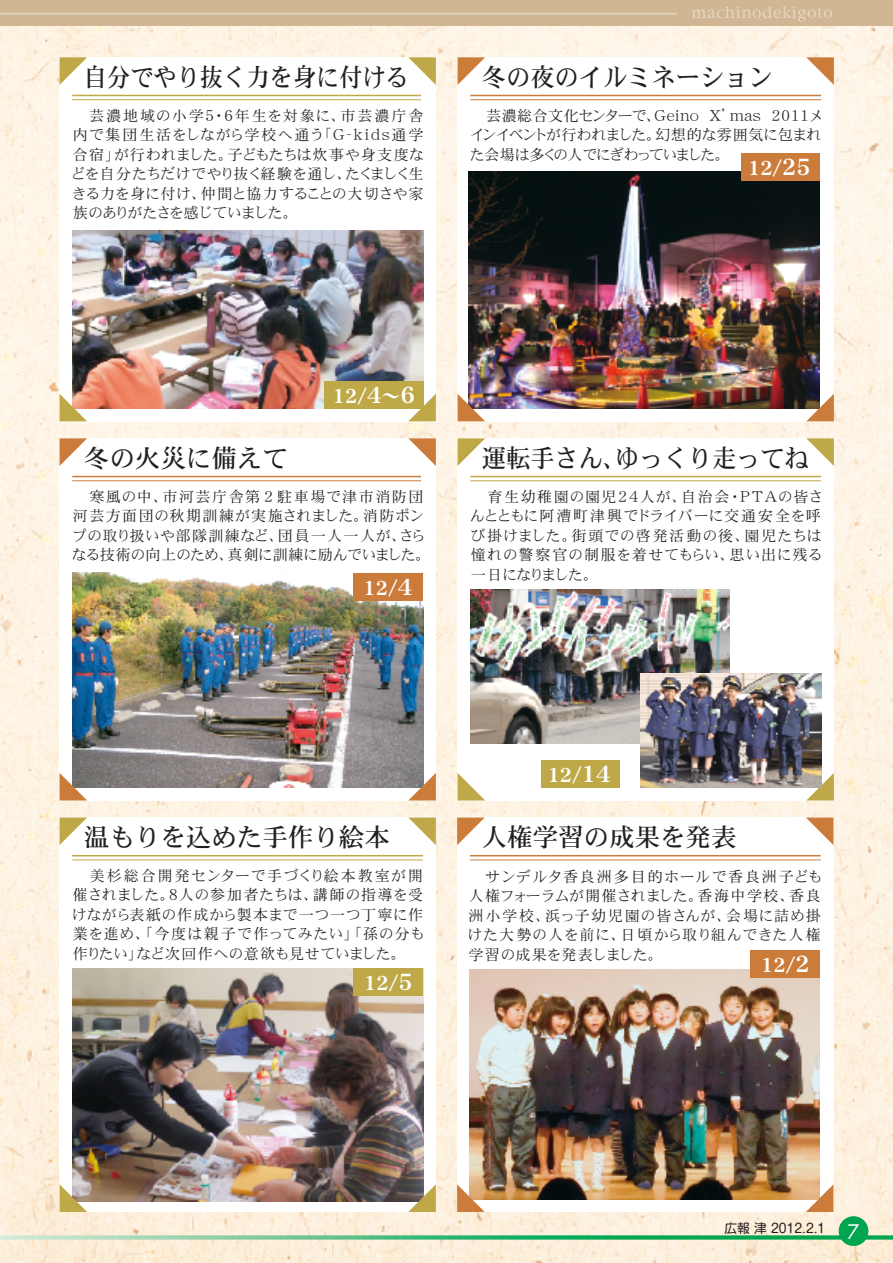
<style>
.page{position:relative;width:893px;height:1263px;background:#fff}
.page>*{position:absolute;margin:0;border:0;box-sizing:border-box;transform-origin:0 0}
.t1{font:25.5px "DFPHS Mincho CID W5";color:#231f20}
.t2{font:25.5px "DFPHS Mincho CID W5";color:#231f20;scale:.95 1}
.t3{font:25.5px "DFPHS Mincho CID W5";color:#231f20;scale:.91 1}
.t4{font:19.5px "DFPHS Mincho CID W9";color:#fff}
.t5{font:15px/19.5px "DFPHS Mincho CID W3";letter-spacing:.03em;color:#231f20;text-align:justify}
.t6{font:15px/19.5px "DFPHS Mincho CID W3";letter-spacing:.055em;color:#231f20}
.t7{font:15px/19.5px "DFPHS Mincho CID W3";letter-spacing:.06em;color:#231f20}
.t8{font:15px/19.5px "DFPHS Mincho CID W3";letter-spacing:-.025em;color:#231f20}
.t9{font:15px "New York";letter-spacing:.03em;color:#e5d8c2}
.t10{font:12.75px "Shin M Go";color:#231f20}
.s1{font-size:22.5px}
.s2{font-family:"Futura";font-size:19.5px;color:#fff}
</style>
<div class="page">
<img style="left:0;top:26px;width:893px;height:1237px">
<div style="left:457px;top:817px;width:376px;height:395px;background:#fff"></div>
<img style="left:469px;top:970px;width:351px;height:229px">
<div style="left:839px;top:1216px;width:29px;height:30px;background:#00a54f;border-radius:50%"></div>
<div style="left:0;top:0;width:893px;height:26px;background:#d0b692"></div>
<svg style="left:0;top:1235px;width:893px;height:4px;background:#56bf85"></svg>
<hr style="left:0;top:13px;width:677px;height:1px;background:#e5d8c2">
<hr style="left:470px;top:855px;width:351px;height:1px;background:#cb7b3a">
<hr style="left:470px;top:859px;width:351px;height:1px;background:#cb7b3a">
<div style="left:60px;top:817px;width:376px;height:395px;background:#fff"></div>
<img style="left:72px;top:968px;width:351px;height:233px">
<hr style="left:72px;top:855px;width:351px;height:1px;background:#bfa847">
<hr style="left:72px;top:859px;width:351px;height:1px;background:#bfa847">
<svg style="left:60px;top:817px;width:27px;height:28px"></svg>
<svg style="left:60px;top:1184px;width:27px;height:28px"></svg>
<svg style="left:408px;top:1184px;width:28px;height:28px"></svg>
<svg style="left:408px;top:817px;width:28px;height:28px"></svg>
<div style="left:353px;top:968px;width:70px;height:27px;background:#bfa847"></div>
<div style="left:750px;top:950px;width:70px;height:27px;background:#cb7b3a"></div>
<svg style="left:457px;top:817px;width:28px;height:28px"></svg>
<svg style="left:457px;top:1184px;width:28px;height:28px"></svg>
<svg style="left:806px;top:1184px;width:27px;height:28px"></svg>
<svg style="left:806px;top:817px;width:27px;height:28px"></svg>
<div style="left:458px;top:438px;width:376px;height:362px;background:#fff"></div>
<hr style="left:470px;top:476px;width:351px;height:1px;background:#bfa847">
<hr style="left:470px;top:480px;width:351px;height:1px;background:#bfa847">
<svg style="left:458px;top:438px;width:27px;height:28px"></svg>
<svg style="left:806px;top:438px;width:28px;height:28px"></svg>
<div style="left:60px;top:438px;width:376px;height:362px;background:#fff"></div>
<img style="left:72px;top:573px;width:351px;height:214px">
<hr style="left:72px;top:476px;width:349px;height:1px;background:#cb7b3a">
<hr style="left:72px;top:480px;width:349px;height:1px;background:#cb7b3a">
<svg style="left:60px;top:438px;width:27px;height:28px"></svg>
<svg style="left:60px;top:773px;width:27px;height:27px"></svg>
<svg style="left:408px;top:773px;width:28px;height:27px"></svg>
<svg style="left:408px;top:438px;width:28px;height:28px"></svg>
<svg style="left:458px;top:773px;width:27px;height:27px"></svg>
<svg style="left:807px;top:773px;width:27px;height:27px"></svg>
<div style="left:353px;top:573px;width:69px;height:27px;background:#cb7b3a"></div>
<img style="left:470px;top:590px;width:259px;height:153px">
<img style="left:641px;top:673px;width:180px;height:115px">
<div style="left:541px;top:760px;width:78px;height:28px;background:#bfa847"></div>
<div style="left:458px;top:57px;width:376px;height:364px;background:#fff"></div>
<hr style="left:470px;top:95px;width:351px;height:1px;background:#cb7b3a">
<hr style="left:470px;top:99px;width:351px;height:1px;background:#cb7b3a">
<svg style="left:458px;top:57px;width:27px;height:28px"></svg>
<svg style="left:806px;top:57px;width:28px;height:28px"></svg>
<div style="left:60px;top:57px;width:376px;height:364px;background:#fff"></div>
<img style="left:72px;top:231px;width:351px;height:177px">
<img style="left:469px;top:171px;width:351px;height:237px">
<hr style="left:72px;top:95px;width:349px;height:1px;background:#bfa847">
<hr style="left:72px;top:99px;width:349px;height:1px;background:#bfa847">
<svg style="left:60px;top:57px;width:27px;height:28px"></svg>
<svg style="left:60px;top:394px;width:27px;height:27px"></svg>
<svg style="left:408px;top:394px;width:28px;height:27px"></svg>
<svg style="left:408px;top:57px;width:28px;height:28px"></svg>
<svg style="left:458px;top:394px;width:27px;height:27px"></svg>
<svg style="left:806px;top:394px;width:28px;height:27px"></svg>
<div style="left:742px;top:153px;width:78px;height:28px;background:#cb7b3a"></div>
<div style="left:324px;top:381px;width:99px;height:27px;background:#bfa847"></div>
<h1 class="t3" style="left:84px;top:63px;width:358px">自分でやり抜く力を身に付ける</h1>
<p class="t5" style="left:70px;top:105px;width:355px;text-indent:19px">芸濃地域の小学５・６年生を対象に、市芸濃庁舎内で集団生活をしながら学校へ通う「G-kids通学合宿」が行われました。子どもたちは炊事や身支度などを自分たちだけでやり抜く経験を通し、たくましく生きる力を身に付け、仲間と協力することの大切さや家族のありがたさを感じていました。</p>
<p class="t9" style="left:692px;top:3px;width:143px">machinodekigoto</p>
<h1 class="t2" style="left:482px;top:63px;width:307px">冬の夜のイルミネーション</h1>
<p class="t8" style="left:470px;top:105px;width:355px;text-indent:16px">芸濃総合文化センターで、Geino X’mas 2011メインイベントが行われました。幻想的な雰囲気に包まれた会場は多くの人でにぎわっていました。</p>
<h2 class="t4" style="left:748px;top:158px;width:64px">12/<span class="s1">25</span></h2>
<h2 class="t4" style="left:333px;top:385px;width:84px">12/<span class="s1">4</span>～<span class="s1">6</span></h2>
<h1 class="t1" style="left:84px;top:444px;width:205px">冬の火災に備えて</h1>
<p class="t7" style="left:72px;top:486px;width:361px;text-indent:18px">寒風の中、市河芸庁舎第２駐車場で津市消防団河芸方面団の秋期訓練が実施されました。消防ポンプの取り扱いや部隊訓練など、団員一人一人が、さらなる技術の向上のため、真剣に訓練に励んでいました。</p>
<h2 class="t4" style="left:364px;top:577px;width:50px">12/<span class="s1">4</span></h2>
<h1 class="t2" style="left:482px;top:444px;width:346px">運転手さん、ゆっくり走ってね</h1>
<p class="t6" style="left:470px;top:486px;width:355px;text-indent:18px">育生幼稚園の園児24人が、自治会・ＰＴＡの皆さんとともに阿漕町津興でドライバーに交通安全を呼び掛けました。街頭での啓発活動の後、園児たちは憧れの警察官の制服を着せてもらい、思い出に残る一日になりました。</p>
<h2 class="t4" style="left:548px;top:765px;width:64px">12/<span class="s1">14</span></h2>
<h1 class="t1" style="left:84px;top:823px;width:307px">温もりを込めた手作り絵本</h1>
<h1 class="t1" style="left:481px;top:823px;width:256px">人権学習の成果を発表</h1>
<p class="t5" style="left:72px;top:865px;width:354px;text-indent:18px">美杉総合開発センターで手づくり絵本教室が開催されました。８人の参加者たちは、講師の指導を受けながら表紙の作成から製本まで一つ一つ丁寧に作業を進め、｢今度は親子で作ってみたい｣｢孫の分も作りたい」など次回作への意欲も見せていました。</p>
<h2 class="t4" style="left:364px;top:972px;width:50px">12/<span class="s1">5</span></h2>
<p class="t5" style="left:468px;top:866px;width:356px;text-indent:18px">サンデルタ香良洲多目的ホールで香良洲子ども人権フォーラムが開催されました。香海中学校、香良洲小学校、浜っ子幼児園の皆さんが、会場に詰め掛けた大勢の人を前に、日頃から取り組んできた人権学習の成果を発表しました。</p>
<h2 class="t4" style="left:761px;top:954px;width:50px">12/<span class="s1">2</span></h2>
<p class="t10" style="left:724px;top:1219px;width:137px">広報津 2012.2.1 <span class="s2">7</span></p>
</div>
